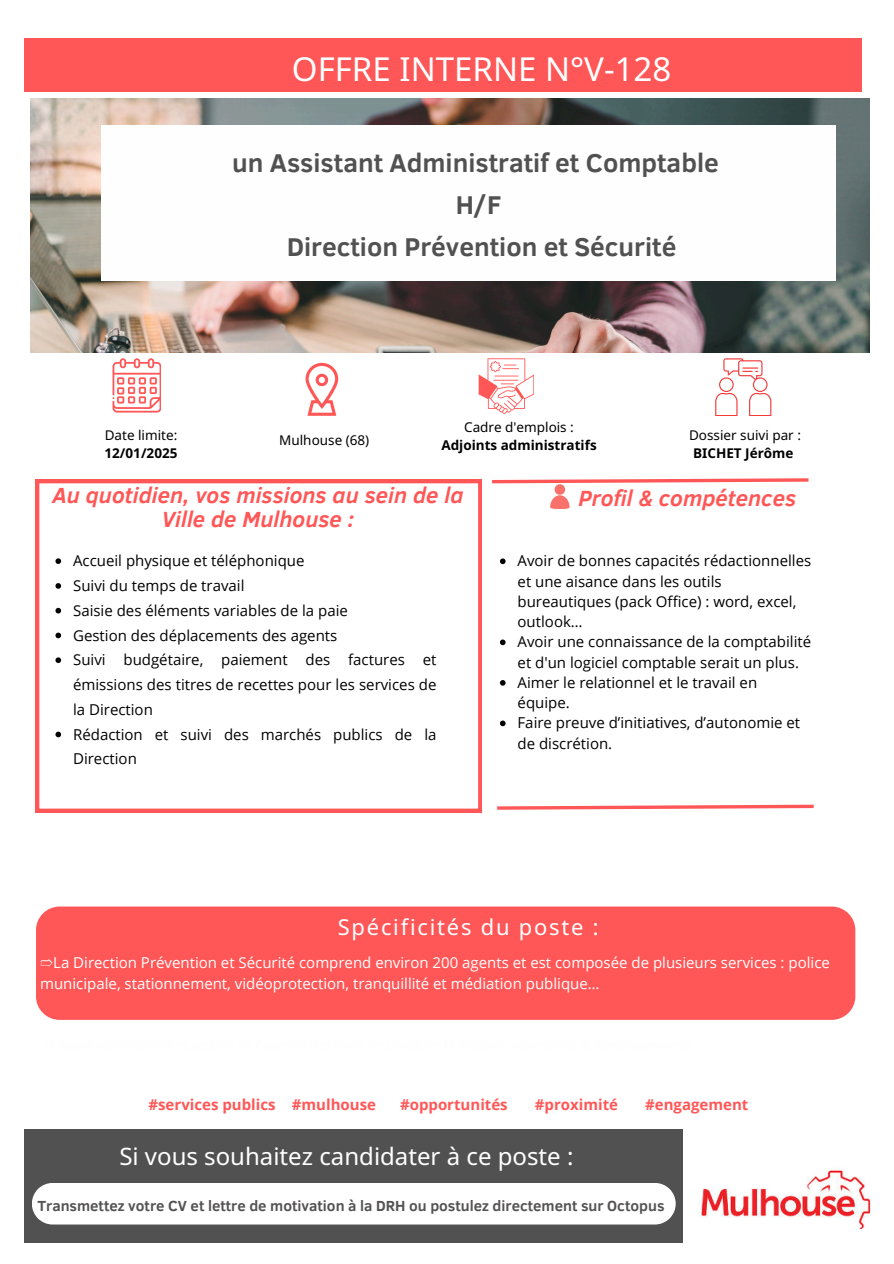
<style>
.page{position:relative;width:894px;height:1264px;background:#fff}
.page>*{position:absolute;margin:0;border:0;box-sizing:border-box;transform-origin:0 0}
.t1{font:33px "Noto Sans";color:#fff}
.t2{font:700 26.4px/41.7px "Clear Sans";color:#525151;text-align:center}
.t3{font:24px "Noto Sans";color:#fff}
.t4{font:italic 700 22.5px/23.7px "Clear Sans";color:#ff5757;text-align:center}
.t5{font:21.9px "Noto Sans";letter-spacing:.08em;color:#fff}
.t6{font:15px/20.2px "Open Sans";color:#000}
.t7{font:15px/20.2px "Open Sans";color:#fff}
.t8{font:700 15px "Clear Sans";color:#545252}
.t9{font:700 15px "Open Sans";color:#ff5757}
.t10{font:13.5px "Noto Sans";color:#000}
.t11{font:700 13.5px "Noto Sans";color:#000}
.s1{font-family:"Free Serif"}
</style>
<div class="page">
<div style="left:25px;top:1129px;width:657px;height:113px;background:#525151"></div>
<div style="left:32px;top:1183px;width:643px;height:41px;background:#fff"></div>
<div style="left:25px;top:38px;width:836px;height:54px;background:#ff5757"></div>
<img style="left:30px;top:99px;width:839px;height:253px">
<div style="left:101px;top:125px;width:734px;height:156px;background:#fffeff"></div>
<svg style="left:112px;top:358px;width:49px;height:54px"></svg>
<svg style="left:305px;top:363px;width:33px;height:53px"></svg>
<svg style="left:478px;top:358px;width:55px;height:55px"></svg>
<img style="left:698px;top:1170px;width:172px;height:58px">
<svg style="left:715px;top:358px;width:56px;height:58px"></svg>
<svg style="left:36px;top:480px;width:445px;height:332px"></svg>
<svg style="left:492px;top:478px;width:317px;height:31px"></svg>
<svg style="left:55px;top:558px;width:6px;height:6px"></svg>
<svg style="left:55px;top:583px;width:6px;height:5px"></svg>
<svg style="left:55px;top:608px;width:6px;height:5px"></svg>
<svg style="left:55px;top:632px;width:6px;height:6px"></svg>
<svg style="left:55px;top:657px;width:6px;height:6px"></svg>
<svg style="left:55px;top:731px;width:6px;height:6px"></svg>
<svg style="left:500px;top:558px;width:5px;height:6px"></svg>
<svg style="left:500px;top:639px;width:5px;height:6px"></svg>
<svg style="left:500px;top:680px;width:5px;height:5px"></svg>
<svg style="left:500px;top:720px;width:5px;height:6px"></svg>
<div style="left:36px;top:906px;width:819px;height:113px;background:#ff5757;border-radius:24px"></div>
<svg style="left:497px;top:804px;width:317px;height:6px"></svg>
<h1 class="t1" style="left:292px;top:46px;width:381px">OFFRE INTERNE N°V-128</h1>
<h2 class="t2" style="left:232px;top:141px;width:488px">un Assistant Administratif et Comptable<br>H/F<br>Direction Prévention et Sécurité</h2>
<p class="t10" style="left:105px;top:426px;width:74px">Date limite:</p>
<p class="t11" style="left:104px;top:444px;width:74px">12/01/2025</p>
<p class="t10" style="left:279px;top:430px;width:92px">Mulhouse (68)</p>
<p class="t10" style="left:464px;top:417px;width:111px">Cadre d'emplois :</p>
<p class="t11" style="left:441px;top:435px;width:157px">Adjoints administratifs</p>
<p class="t10" style="left:688px;top:426px;width:113px">Dossier suivi par :</p>
<p class="t11" style="left:692px;top:444px;width:102px">BICHET Jérôme</p>
<h3 class="t4" style="left:52px;top:483px;width:412px">Au quotidien, vos missions au sein de la<br>Ville de Mulhouse :</h3>
<h3 class="t4" style="left:578px;top:486px;width:219px">Profil &amp; compétences</h3>
<p class="t6" style="left:73px;top:548px;width:365px;line-height:24.8px">Accueil physique et téléphonique<br>Suivi du temps de travail<br>Saisie des éléments variables de la paie<br>Gestion des déplacements des agents<br>Suivi budgétaire, paiement des factures et émissions des titres de recettes pour les services de la Direction<br>Rédaction et suivi des marchés publics de la Direction</p>
<p class="t6" style="left:517px;top:550px;width:295px">Avoir de bonnes capacités rédactionnelles et une aisance dans les outils bureautiques (pack Office) : word, excel, outlook…<br>Avoir une connaissance de la comptabilité et d'un logiciel comptable serait un plus.<br>Aimer le relationnel et le travail en équipe.<br>Faire preuve d’initiatives, d’autonomie et de discrétion.</p>
<h3 class="t5" style="left:338px;top:911px;width:262px">Spécificités du poste :</h3>
<p class="t7" style="left:40px;top:952px;width:791px"><span class="s1">➱</span>La Direction Prévention et Sécurité comprend environ 200 agents et est composée de plusieurs services : police municipale, stationnement, vidéoprotection, tranquillité et médiation publique…</p>
<p class="t9" style="left:148px;top:1094px;width:229px">#services publics #mulhouse</p>
<p class="t9" style="left:400px;top:1094px;width:109px">#opportunités</p>
<p class="t9" style="left:534px;top:1094px;width:85px">#proximité</p>
<p class="t9" style="left:645px;top:1094px;width:105px">#engagement</p>
<h3 class="t3" style="left:119px;top:1139px;width:455px">Si vous souhaitez candidater à ce poste :</h3>
<p class="t8" style="left:37px;top:1194px;width:628px">Transmettez votre CV et lettre de motivation à la DRH ou postulez directement sur Octopus</p>
</div>
